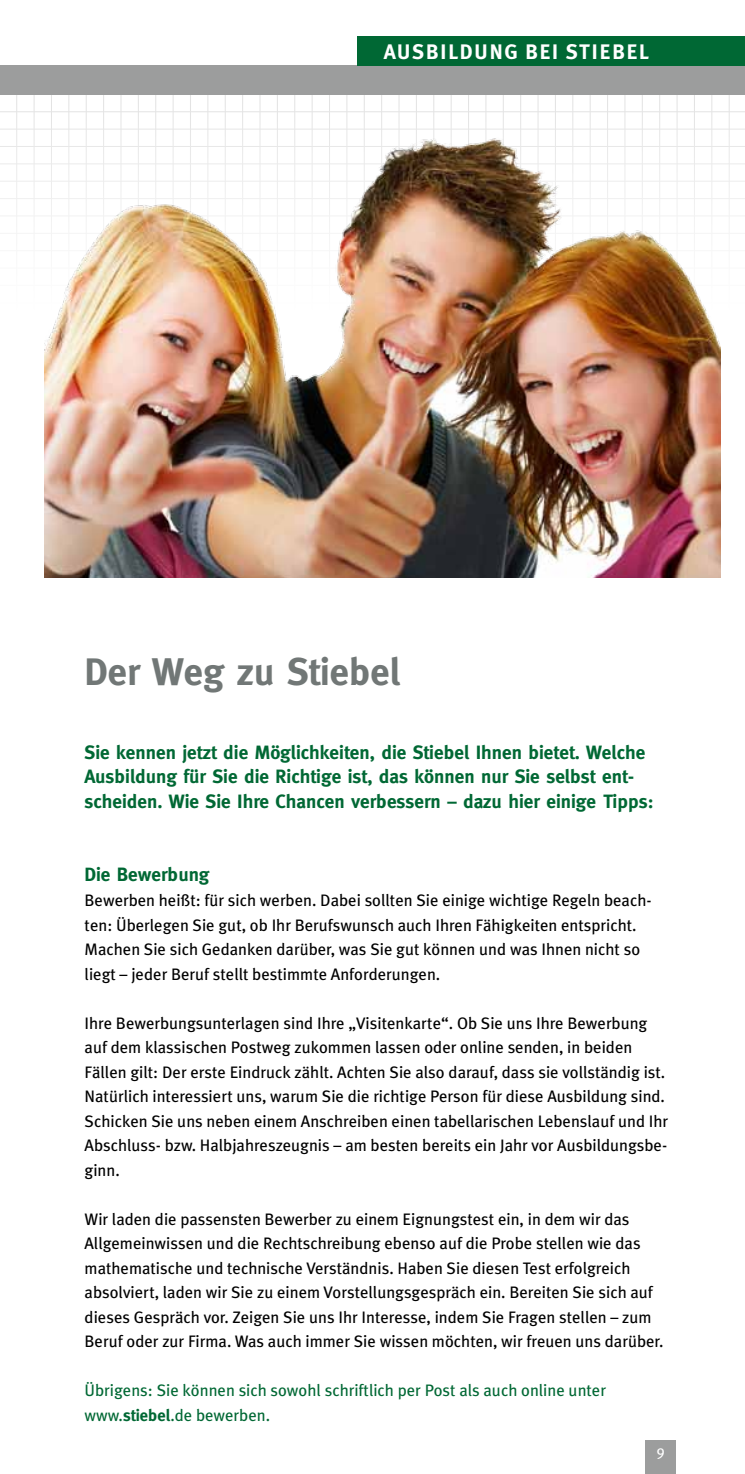
<style>
.page{position:relative;width:745px;height:1474px;background:#fff}
.page>*{position:absolute;margin:0;border:0;box-sizing:border-box;transform-origin:0 0}
.t1{font:700 38.5px "Meta";color:#717776}
.t2{font:700 21px "Meta Plus";letter-spacing:.065em;color:#fff}
.t3{font:700 19.25px/24.5px "Meta";color:#006834}
.t4{font:16.62px/24.5px "Meta Plus";color:#000}
.t5{font:16.62px/24.5px "Meta Plus";color:#006834}
.t6{font:14.88px "Meta Plus";color:#fff}
.s1{font-family:"Meta";font-weight:700}
</style>
<div class="page">
<hr style="left:398px;top:80px;width:1px;height:240px;background:#e3e3e3">
<hr style="left:415px;top:80px;width:1px;height:240px;background:#e3e3e3">
<hr style="left:433px;top:80px;width:1px;height:240px;background:#e3e3e3">
<hr style="left:450px;top:80px;width:1px;height:240px;background:#e3e3e3">
<hr style="left:467px;top:80px;width:1px;height:240px;background:#e3e3e3">
<hr style="left:485px;top:80px;width:1px;height:240px;background:#e3e3e3">
<hr style="left:502px;top:80px;width:1px;height:240px;background:#e3e3e3">
<hr style="left:520px;top:80px;width:1px;height:240px;background:#e3e3e3">
<hr style="left:537px;top:80px;width:1px;height:240px;background:#e3e3e3">
<hr style="left:554px;top:80px;width:1px;height:240px;background:#e3e3e3">
<hr style="left:572px;top:80px;width:1px;height:240px;background:#e3e3e3">
<hr style="left:589px;top:80px;width:1px;height:240px;background:#e3e3e3">
<hr style="left:606px;top:80px;width:1px;height:240px;background:#e3e3e3">
<hr style="left:624px;top:80px;width:1px;height:240px;background:#e3e3e3">
<hr style="left:641px;top:80px;width:1px;height:240px;background:#e3e3e3">
<hr style="left:658px;top:80px;width:1px;height:240px;background:#e3e3e3">
<hr style="left:676px;top:80px;width:1px;height:240px;background:#e3e3e3">
<hr style="left:693px;top:80px;width:1px;height:240px;background:#e3e3e3">
<hr style="left:710px;top:80px;width:1px;height:240px;background:#e3e3e3">
<hr style="left:728px;top:80px;width:1px;height:240px;background:#e3e3e3">
<hr style="left:381px;top:80px;width:1px;height:240px;background:#e3e3e3">
<hr style="left:363px;top:80px;width:1px;height:240px;background:#e3e3e3">
<hr style="left:346px;top:80px;width:1px;height:240px;background:#e3e3e3">
<hr style="left:329px;top:80px;width:1px;height:240px;background:#e3e3e3">
<hr style="left:311px;top:80px;width:1px;height:240px;background:#e3e3e3">
<hr style="left:294px;top:80px;width:1px;height:240px;background:#e3e3e3">
<hr style="left:277px;top:80px;width:1px;height:240px;background:#e3e3e3">
<hr style="left:259px;top:80px;width:1px;height:240px;background:#e3e3e3">
<hr style="left:242px;top:80px;width:1px;height:240px;background:#e3e3e3">
<hr style="left:224px;top:80px;width:1px;height:240px;background:#e3e3e3">
<hr style="left:207px;top:80px;width:1px;height:240px;background:#e3e3e3">
<hr style="left:190px;top:80px;width:1px;height:240px;background:#e3e3e3">
<hr style="left:172px;top:80px;width:1px;height:240px;background:#e3e3e3">
<hr style="left:155px;top:80px;width:1px;height:240px;background:#e3e3e3">
<hr style="left:138px;top:80px;width:1px;height:240px;background:#e3e3e3">
<hr style="left:120px;top:80px;width:1px;height:240px;background:#e3e3e3">
<hr style="left:103px;top:80px;width:1px;height:240px;background:#e3e3e3">
<hr style="left:86px;top:80px;width:1px;height:240px;background:#e3e3e3">
<hr style="left:68px;top:80px;width:1px;height:240px;background:#e3e3e3">
<hr style="left:51px;top:80px;width:1px;height:240px;background:#e3e3e3">
<hr style="left:34px;top:80px;width:1px;height:240px;background:#e3e3e3">
<hr style="left:16px;top:80px;width:1px;height:240px;background:#e3e3e3">
<hr style="left:0;top:111px;width:744px;height:1px;background:#e3e3e3">
<hr style="left:0;top:129px;width:744px;height:1px;background:#e3e3e3">
<hr style="left:0;top:146px;width:744px;height:1px;background:#e3e3e3">
<hr style="left:0;top:163px;width:744px;height:1px;background:#e3e3e3">
<hr style="left:0;top:181px;width:744px;height:1px;background:#e3e3e3">
<hr style="left:0;top:198px;width:744px;height:1px;background:#e3e3e3">
<hr style="left:0;top:215px;width:744px;height:1px;background:#e3e3e3">
<hr style="left:0;top:233px;width:744px;height:1px;background:#e3e3e3">
<hr style="left:0;top:250px;width:744px;height:1px;background:#e3e3e3">
<hr style="left:0;top:267px;width:744px;height:1px;background:#e3e3e3">
<hr style="left:0;top:285px;width:744px;height:1px;background:#e3e3e3">
<hr style="left:0;top:302px;width:744px;height:1px;background:#e3e3e3">
<hr style="left:0;top:319px;width:744px;height:2px;background:#e3e3e3">
<img style="left:45px;top:133px;width:674px;height:444px">
<div style="left:645px;top:1440px;width:30px;height:33px;background:#9c9d9d"></div>
<div style="left:0;top:65px;width:744px;height:30px;background:#9c9d9d"></div>
<div style="left:357px;top:36px;width:387px;height:29px;background:#006834"></div>
<p class="t2" style="left:383px;top:39px;width:267px">AUSBILDUNG BEI STIEBEL</p>
<h1 class="t1" style="left:85px;top:649px;width:317px">Der Weg zu Stiebel</h1>
<p class="t3" style="left:85px;top:740px;width:570px">Sie kennen jetzt die Möglichkeiten, die Stiebel Ihnen bietet. Welche<br>Ausbildung für Sie die Richtige ist, das können nur Sie selbst ent&shy;scheiden. Wie Sie Ihre Chancen verbessern – dazu hier einige Tipps:</p>
<p class="t3" style="left:85px;top:862px;width:126px">Die Bewerbung</p>
<p class="t4" style="left:85px;top:887px;width:568px">Bewerben heißt: für sich werben. Dabei sollten Sie einige wichtige Regeln beach&shy;ten: Überlegen Sie gut, ob Ihr Berufswunsch auch Ihren Fähigkeiten entspricht.<br>Machen Sie sich Gedanken darüber, was Sie gut können und was Ihnen nicht so liegt – jeder Beruf stellt bestimmte Anforderungen.</p>
<p class="t4" style="left:85px;top:1010px;width:584px">Ihre Bewerbungsunterlagen sind Ihre „Visitenkarte“. Ob Sie uns Ihre Bewerbung auf dem klassischen Postweg zukommen lassen oder online senden, in beiden Fällen gilt: Der erste Eindruck zählt. Achten Sie also darauf, dass sie vollständig ist.<br>Natürlich interessiert uns, warum Sie die richtige Person für diese Ausbildung sind.<br>Schicken Sie uns neben einem Anschreiben einen tabellarischen Lebenslauf und Ihr Abschluss- bzw. Halbjahreszeugnis – am besten bereits ein Jahr vor Ausbildungsbe&shy;ginn.</p>
<p class="t4" style="left:85px;top:1206px;width:580px">Wir laden die passensten Bewerber zu einem Eignungstest ein, in dem wir das Allgemeinwissen und die Rechtschreibung ebenso auf die Probe stellen wie das mathematische und technische Verständnis. Haben Sie diesen Test erfolgreich absolviert, laden wir Sie zu einem Vorstellungsgespräch ein. Bereiten Sie sich auf dieses Gespräch vor. Zeigen Sie uns Ihr Interesse, indem Sie Fragen stellen – zum Beruf oder zur Firma. Was auch immer Sie wissen möchten, wir freuen uns darüber.</p>
<p class="t5" style="left:85px;top:1377px;width:522px">Übrigens: Sie können sich sowohl schriftlich per Post als auch online unter www.<span class="s1">stiebel</span>.de bewerben.</p>
<p class="t6" style="left:656px;top:1442px;width:10px">9</p>
</div>
